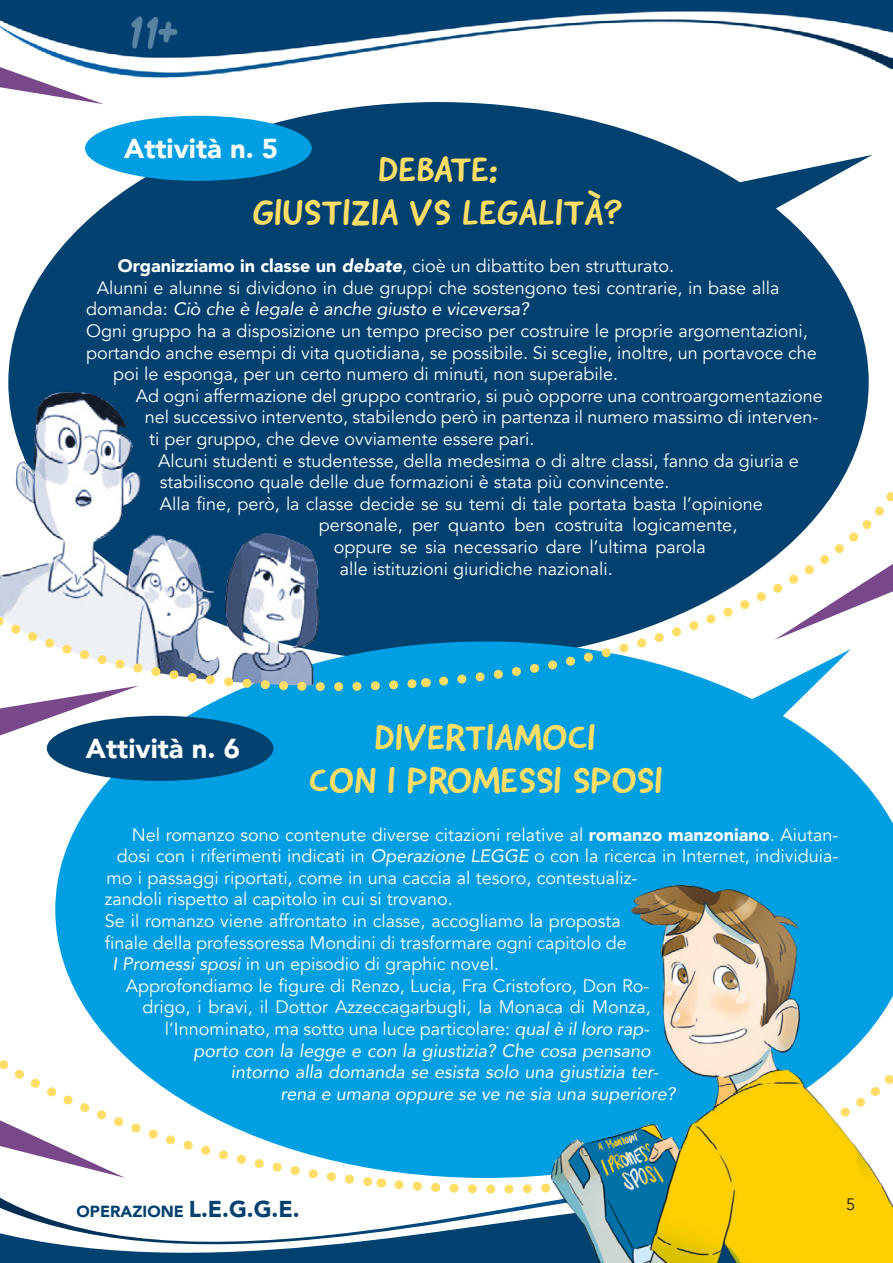
<style>
.page{position:relative;width:893px;height:1263px;background:#fff}
.page>*{position:absolute;margin:0;border:0;box-sizing:border-box;transform-origin:0 0}
.t1{font:36px/43.2px "Good Dog New";color:#fd6;text-align:center;scale:1.1 1}
.t2{font:900 27.3px "Avenir";color:#fff}
.t3{font:18px "Avenir";color:#fff}
.t4{font:italic 18px "Avenir";color:#fff}
.t5{font:16.5px "Avenir";color:#1d1d1b}
.t6{font:900 16.05px "Avenir";color:#004170}
.s1{font-weight:900}
.s2{font-weight:900;font-style:italic}
.s3{font-style:normal}
.s4{font-style:italic}
.s5{font-size:22.95px}
</style>
<div class="page">
<img style="left:0;top:0;width:893px;height:160px">
<svg style="left:0;top:1203px;width:551px;height:60px"></svg>
<div style="left:8px;top:102px;width:861px;height:560px;background:#004170;border-radius:50%"></div>
<div style="left:55px;top:643px;width:838px;height:529px;background:#009fe3"></div>
<div style="left:85px;top:116px;width:227px;height:65px;background:#009fe3;border-radius:50%"></div>
<div style="left:47px;top:716px;width:226px;height:65px;background:#004170;border-radius:50%"></div>
<img style="left:8px;top:368px;width:133px;height:139px">
<svg style="left:0;top:507px;width:426px;height:196px"></svg>
<svg style="left:434px;top:415px;width:459px;height:276px"></svg>
<svg style="left:0;top:886px;width:382px;height:302px"></svg>
<svg style="left:389px;top:988px;width:162px;height:221px;background:#24ace4"></svg>
<img style="left:551px;top:885px;width:342px;height:378px">
<svg style="left:735px;top:649px;width:116px;height:84px"></svg>
<svg style="left:714px;top:155px;width:158px;height:69px"></svg>
<svg style="left:0;top:686px;width:139px;height:49px"></svg>
<svg style="left:0;top:1120px;width:125px;height:58px"></svg>
<svg style="left:0;top:67px;width:104px;height:37px"></svg>
<svg style="left:774px;top:564px;width:119px;height:76px"></svg>
<h2 class="t2" style="left:124px;top:125px;width:156px">Attività n. 5</h2>
<h1 class="t1" style="left:252px;top:148px;width:338px">DEBATE:<br>GIUSTIZIA VS LEGALITÀ?</h1>
<p class="t3" style="left:118px;top:255px;width:558px"><span class="s1">Organizziamo in classe un</span> <span class="s2">debate</span>, cioè un dibattito ben strutturato.</p>
<p class="t3" style="left:97px;top:277px;width:684px">Alunni e alunne si dividono in due gruppi che sostengono tesi contrarie, in base alla</p>
<p class="t4" style="left:86px;top:298px;width:444px"><span class="s3">domanda:</span> Ciò che è legale è anche giusto e viceversa?</p>
<p class="t3" style="left:86px;top:320px;width:723px">Ogni gruppo ha a disposizione un tempo preciso per costruire le proprie argomentazioni,</p>
<p class="t3" style="left:86px;top:342px;width:732px">portando anche esempi di vita quotidiana, se possibile. Si sceglie, inoltre, un portavoce che</p>
<p class="t3" style="left:113px;top:363px;width:506px">poi le esponga, per un certo numero di minuti, non superabile.</p>
<p class="t3" style="left:136px;top:385px;width:689px">Ad ogni affermazione del gruppo contrario, si può opporre una controargomentazione</p>
<p class="t3" style="left:145px;top:406px;width:675px">nel successivo intervento, stabilendo però in partenza il numero massimo di interven-</p>
<p class="t3" style="left:149px;top:428px;width:387px">ti per gruppo, che deve ovviamente essere pari.</p>
<p class="t3" style="left:158px;top:450px;width:642px">Alcuni studenti e studentesse, della medesima o di altre classi, fanno da giuria e</p>
<p class="t3" style="left:160px;top:471px;width:511px">stabiliscono quale delle due formazioni è stata più convincente.</p>
<p class="t3" style="left:160px;top:493px;width:605px">Alla fine, però, la classe decide se su temi di tale portata basta l’opinione</p>
<p class="t3" style="left:319px;top:514px;width:420px">personale, per quanto ben costruita logicamente,</p>
<p class="t3" style="left:334px;top:536px;width:374px">oppure se sia necessario dare l’ultima parola</p>
<p class="t3" style="left:340px;top:558px;width:274px">alle istituzioni giuridiche nazionali.</p>
<h1 class="t1" style="left:309px;top:716px;width:323px">DIVERTIAMOCI<br>CON I PROMESSI SPOSI</h1>
<p class="t3" style="left:132px;top:824px;width:708px">Nel romanzo sono contenute diverse citazioni relative al <span class="s1">romanzo manzoniano</span>. Aiutan-</p>
<p class="t3" style="left:117px;top:845px;width:723px">dosi con i riferimenti indicati in <span class="s4">Operazione LEGGE</span> o con la ricerca in Internet, individuia-</p>
<p class="t3" style="left:106px;top:867px;width:533px">mo i passaggi riportati, come in una caccia al tesoro, contestualiz-</p>
<p class="t3" style="left:105px;top:888px;width:349px">zandoli rispetto al capitolo in cui si trovano.</p>
<p class="t3" style="left:105px;top:910px;width:518px">Se il romanzo viene affrontato in classe, accogliamo la proposta</p>
<p class="t3" style="left:105px;top:932px;width:523px">finale della professoressa Mondini di trasformare ogni capitolo de</p>
<p class="t3" style="left:112px;top:953px;width:388px"><span class="s4">I Promessi sposi</span> in un episodio di graphic novel.</p>
<p class="t3" style="left:126px;top:975px;width:525px">Approfondiamo le figure di Renzo, Lucia, Fra Cristoforo, Don Ro-</p>
<p class="t3" style="left:142px;top:996px;width:510px">drigo, i bravi, il Dottor Azzeccagarbugli, la Monaca di Monza,</p>
<p class="t3" style="left:165px;top:1018px;width:486px">l’Innominato, ma sotto una luce particolare: <span class="s4">qual è il loro rap-</span></p>
<p class="t4" style="left:193px;top:1039px;width:459px">porto con la legge e con la giustizia? Che cosa pensano</p>
<p class="t4" style="left:231px;top:1061px;width:429px">intorno alla domanda se esista solo una giustizia ter-</p>
<p class="t4" style="left:280px;top:1082px;width:396px">rena e umana oppure se ve ne sia una superiore?</p>
<h2 class="t2" style="left:86px;top:725px;width:156px">Attività n. 6</h2>
<p class="t6" style="left:77px;top:1197px;width:225px">OPERAZIONE <span class="s5">L.E.G.G.E.</span></p>
<p class="t5" style="left:846px;top:1195px;width:11px">5</p>
</div>
